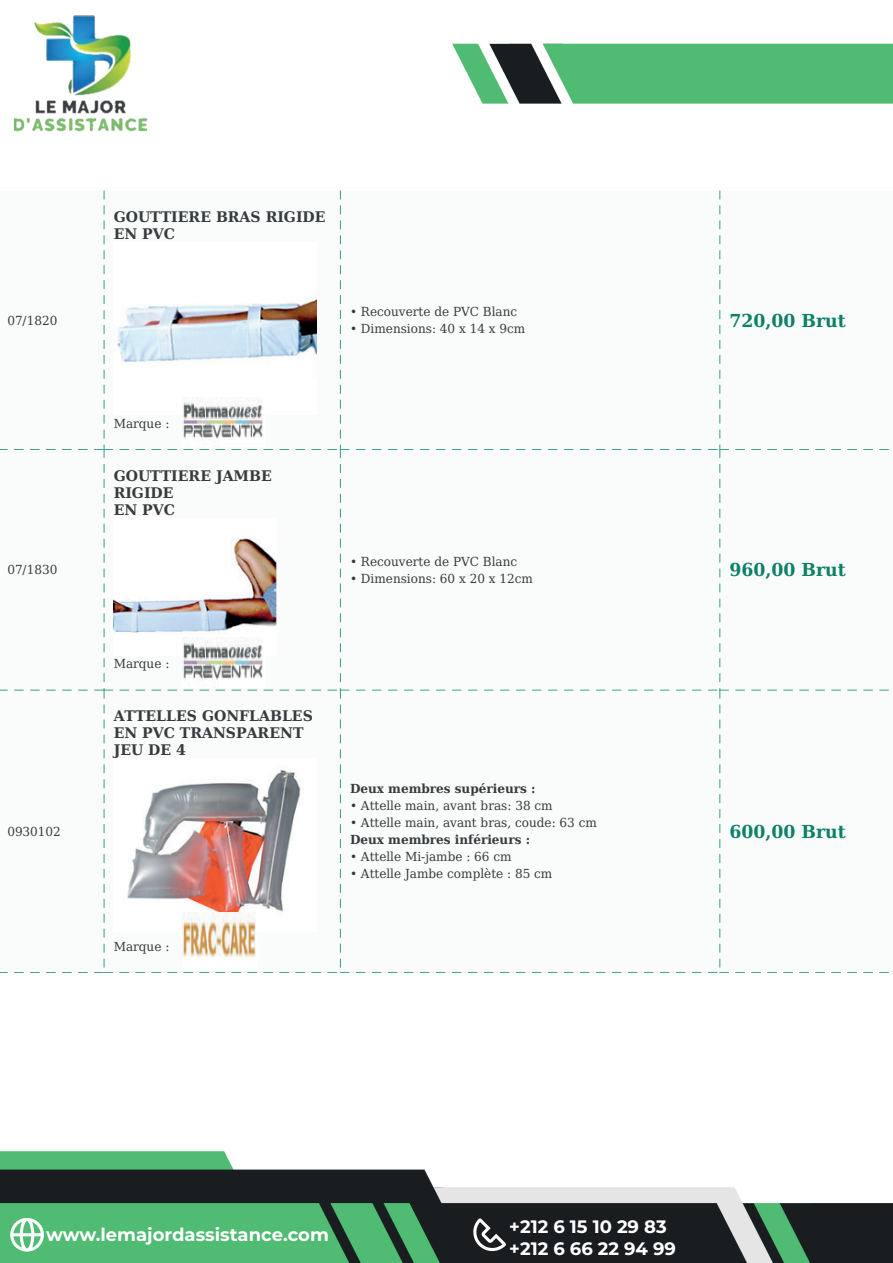
<style>
.page{position:relative;width:893px;height:1263px;background:#fff}
.page>*{position:absolute;margin:0;border:0;box-sizing:border-box;transform-origin:0 0}
.t1{font:700 18px/21.6px "Montserrat";color:#fff}
.t2{font:700 17.85px "DejaVu Serif Condensed";color:#0e8069;scale:1.07 1}
.t3{font:700 14.7px/17.1px "DejaVu Serif Condensed";color:#373b3e;scale:1.07 1}
.t4{font:12.45px "DejaVu Serif Condensed";color:#373b3e;scale:1.07 1}
.t5{font:700 12.45px "DejaVu Serif Condensed";color:#373b3e;scale:1.07 1}
</style>
<div class="page">
<img style="left:0;top:15px;width:893px;height:1248px">
<svg style="left:10px;top:1218px;width:34px;height:33px"></svg>
<svg style="left:471px;top:1218px;width:35px;height:33px"></svg>
<p class="t4" style="left:7px;top:311px;width:48px">07/1820</p>
<p class="t4" style="left:7px;top:560px;width:48px">07/1830</p>
<p class="t4" style="left:7px;top:822px;width:52px">0930102</p>
<p class="t3" style="left:114px;top:208px;width:200px">GOUTTIERE BRAS RIGIDE<br>EN PVC</p>
<p class="t4" style="left:350px;top:302px;width:158px">• Recouverte de PVC Blanc</p>
<p class="t4" style="left:350px;top:319px;width:165px">• Dimensions: 40 x 14 x 9cm</p>
<h2 class="t2" style="left:729px;top:306px;width:110px">720,00 Brut</h2>
<p class="t4" style="left:114px;top:414px;width:54px">Marque :</p>
<p class="t3" style="left:114px;top:467px;width:149px">GOUTTIERE JAMBE<br>RIGIDE<br>EN PVC</p>
<p class="t4" style="left:114px;top:655px;width:54px">Marque :</p>
<p class="t3" style="left:114px;top:707px;width:188px">ATTELLES GONFLABLES<br>EN PVC TRANSPARENT<br>JEU DE 4</p>
<p class="t4" style="left:114px;top:937px;width:54px">Marque :</p>
<p class="t4" style="left:350px;top:552px;width:158px">• Recouverte de PVC Blanc</p>
<p class="t4" style="left:350px;top:569px;width:172px">• Dimensions: 60 x 20 x 12cm</p>
<h2 class="t2" style="left:729px;top:556px;width:110px">960,00 Brut</h2>
<p class="t5" style="left:350px;top:779px;width:175px">Deux membres supérieurs :</p>
<p class="t4" style="left:350px;top:796px;width:191px">• Attelle main, avant bras: 38 cm</p>
<p class="t4" style="left:350px;top:813px;width:232px">• Attelle main, avant bras, coude: 63 cm</p>
<p class="t5" style="left:350px;top:830px;width:170px">Deux membres inférieurs :</p>
<p class="t4" style="left:350px;top:847px;width:153px">• Attelle Mi-jambe : 66 cm</p>
<p class="t4" style="left:350px;top:864px;width:191px">• Attelle Jambe complète : 85 cm</p>
<h2 class="t2" style="left:729px;top:817px;width:110px">600,00 Brut</h2>
<h1 class="t1" style="left:46px;top:1223px;width:284px">www.lemajordassistance.com</h1>
<h1 class="t1" style="left:509px;top:1215px;width:168px">+212 6 15 10 29 83 +212 6 66 22 94 99</h1>
</div>
